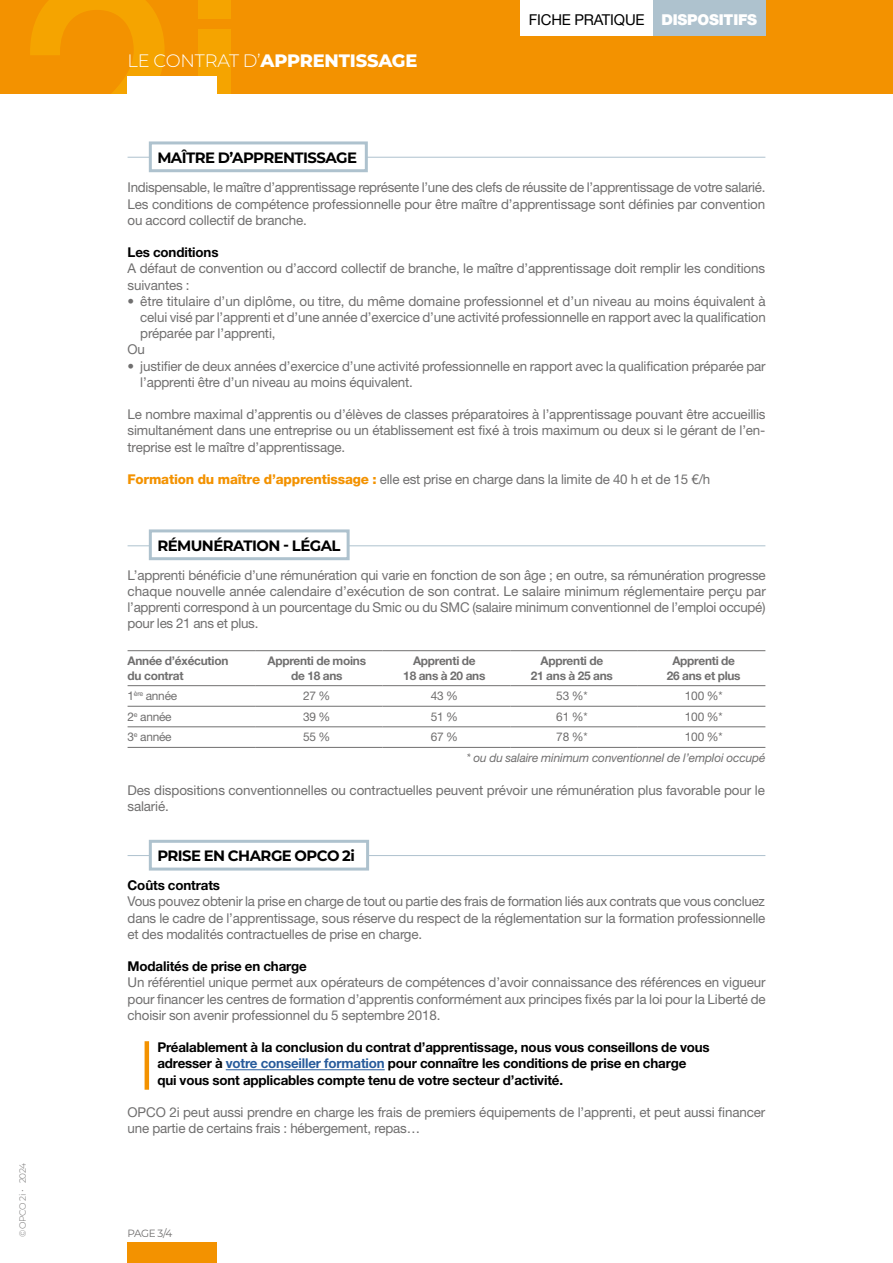
<style>
.page{position:relative;width:893px;height:1263px;background:#fff}
.page>*{position:absolute;margin:0;border:0;box-sizing:border-box;transform-origin:0 0}
.t1{font:800 18px "Montserrat";letter-spacing:-.01em;color:#fff}
.t2{font:700 15px "Montserrat";letter-spacing:-.035em;color:#000}
.t3{font:15px "Helvetica Neue LT Std";letter-spacing:-.01em;color:#000}
.t4{font:13.5px/16.2px "Helvetica Neue LT Std";letter-spacing:-.01em;color:#706f6f;text-align:justify}
.t5{font:700 13.5px/16.2px "Helvetica Neue LT Std";letter-spacing:-.01em;color:#000}
.t6{font:700 12px/14.4px "Helvetica Neue LT Std";letter-spacing:-.02em;color:#706f6f;text-align:center}
.t7{font:12px "Helvetica Neue LT Std";letter-spacing:-.02em;color:#706f6f}
.t8{font:italic 12px "Helvetica Neue LT Std";letter-spacing:-.01em;color:#706f6f}
.t9{font:10.5px "Montserrat";color:#706f6f}
.t10{font:300 9px "Montserrat";letter-spacing:-.035em;color:#706f6f}
.s1{font-weight:300}
.s2{font-weight:900;color:#fff}
.s3{font-weight:800;color:#f39200}
.s4{color:#275b9b}
</style>
<div class="page">
<div style="left:0;top:0;width:893px;height:94px;background:#f39200"></div>
<div style="left:128px;top:1243px;width:89px;height:20px;background:#f39200"></div>
<div style="left:520px;top:0;width:133px;height:35px;background:#fff"></div>
<div style="left:653px;top:0;width:112px;height:35px;background:#aec2ce"></div>
<hr style="left:128px;top:545px;width:637px;height:1px;background:#aec2ce">
<svg style="left:147px;top:529px;width:204px;height:32px"></svg>
<hr style="left:128px;top:855px;width:637px;height:1px;background:#aec2ce">
<svg style="left:148px;top:839px;width:222px;height:32px"></svg>
<hr style="left:128px;top:157px;width:637px;height:1px;background:#aec2ce">
<svg style="left:30px;top:0;width:339px;height:173px"></svg>
<hr style="left:226px;top:1069px;width:159px;height:1px;background:#275b9b">
<hr style="left:128px;top:685px;width:127px;height:1px;background:#706f6f">
<hr style="left:255px;top:685px;width:128px;height:1px;background:#706f6f">
<hr style="left:383px;top:685px;width:127px;height:1px;background:#706f6f">
<hr style="left:510px;top:685px;width:128px;height:1px;background:#706f6f">
<hr style="left:638px;top:685px;width:127px;height:1px;background:#706f6f">
<hr style="left:128px;top:706px;width:127px;height:1px;background:#706f6f">
<hr style="left:255px;top:706px;width:128px;height:1px;background:#706f6f">
<hr style="left:383px;top:706px;width:127px;height:1px;background:#706f6f">
<hr style="left:510px;top:706px;width:128px;height:1px;background:#706f6f">
<hr style="left:638px;top:706px;width:127px;height:1px;background:#706f6f">
<hr style="left:128px;top:726px;width:127px;height:1px;background:#706f6f">
<hr style="left:255px;top:726px;width:128px;height:1px;background:#706f6f">
<hr style="left:383px;top:726px;width:127px;height:1px;background:#706f6f">
<hr style="left:510px;top:726px;width:128px;height:1px;background:#706f6f">
<hr style="left:638px;top:726px;width:127px;height:1px;background:#706f6f">
<hr style="left:128px;top:747px;width:127px;height:1px;background:#706f6f">
<hr style="left:255px;top:747px;width:128px;height:1px;background:#706f6f">
<hr style="left:383px;top:747px;width:127px;height:1px;background:#706f6f">
<hr style="left:510px;top:747px;width:128px;height:1px;background:#706f6f">
<hr style="left:638px;top:747px;width:127px;height:1px;background:#706f6f">
<hr style="left:128px;top:650px;width:127px;height:1px;background:#706f6f">
<hr style="left:255px;top:650px;width:128px;height:1px;background:#706f6f">
<hr style="left:383px;top:650px;width:127px;height:1px;background:#706f6f">
<hr style="left:510px;top:650px;width:128px;height:1px;background:#706f6f">
<hr style="left:638px;top:650px;width:127px;height:1px;background:#706f6f">
<hr style="left:145px;top:1041px;width:4px;height:49px;background:#f39200">
<p class="t10" style="left:16px;top:1237px;width:76px;rotate:-90deg">© OPCO 2i • 2024</p>
<h1 class="t1" style="left:128px;top:47px;width:291px"><span class="s1">LE CONTRAT D’</span>APPRENTISSAGE</h1>
<p class="t3" style="left:529px;top:10px;width:230px">FICHE PRATIQUE <span class="s2">DISPOSITIFS</span></p>
<p class="t2" style="left:157px;top:147px;width:201px">MAÎTRE D’APPRENTISSAGE</p>
<p class="t4" style="left:128px;top:179px;width:639px">Indispensable, le maître d’apprentissage représente l’une des clefs de réussite de l’apprentissage de votre salarié.<br>Les conditions de compétence professionnelle pour être maître d’apprentissage sont définies par convention ou accord collectif de branche.</p>
<p class="t5" style="left:128px;top:244px;width:93px">Les conditions</p>
<p class="t4" style="left:128px;top:260px;width:639px">A défaut de convention ou d’accord collectif de branche, le maître d’apprentissage doit remplir les conditions suivantes :</p>
<p class="t4" style="left:128px;top:293px;width:640px">• être titulaire d’un diplôme, ou titre, du même domaine professionnel et d’un niveau au moins équivalent à</p>
<p class="t4" style="left:140px;top:309px;width:627px">celui visé par l’apprenti et d’une année d’exercice d’une activité professionnelle en rapport avec la qualification</p>
<p class="t4" style="left:140px;top:325px;width:137px">préparée par l’apprenti,</p>
<p class="t4" style="left:128px;top:341px;width:19px">Ou</p>
<p class="t4" style="left:140px;top:357px;width:627px;text-indent:-13px">• justifier de deux années d’exercice d’une activité professionnelle en rapport avec la qualification préparée par l’apprenti être d’un niveau au moins équivalent.</p>
<p class="t4" style="left:128px;top:406px;width:640px">Le nombre maximal d’apprentis ou d’élèves de classes préparatoires à l’apprentissage pouvant être accueillis simultanément dans une entreprise ou un établissement est fixé à trois maximum ou deux si le gérant de l’en&shy;treprise est le maître d’apprentissage.</p>
<p class="t4" style="left:128px;top:471px;width:584px"><span class="s3">Formation du maître d’apprentissage :</span> elle est prise en charge dans la limite de 40 h et de 15 €/h</p>
<p class="t2" style="left:157px;top:534px;width:185px">RÉMUNÉRATION - LÉGAL</p>
<p class="t4" style="left:128px;top:566px;width:640px">L’apprenti bénéficie d’une rémunération qui varie en fonction de son âge ; en outre, sa rémunération progresse chaque nouvelle année calendaire d’exécution de son contrat. Le salaire minimum réglementaire perçu par l’apprenti correspond à un pourcentage du Smic ou du SMC (salaire minimum conventionnel de l’emploi occupé) pour les 21 ans et plus.</p>
<p class="t6" style="left:128px;top:653px;width:102px;text-align:left">Année d’éxécution du contrat</p>
<p class="t6" style="left:267px;top:653px;width:100px">Apprenti de moins de 18 ans</p>
<p class="t6" style="left:403px;top:653px;width:84px">Apprenti de<br>18 ans à 20 ans</p>
<p class="t6" style="left:531px;top:653px;width:84px">Apprenti de<br>21 ans à 25 ans</p>
<p class="t6" style="left:667px;top:653px;width:75px">Apprenti de<br>26 ans et plus</p>
<p class="t7" style="left:128px;top:689px;width:51px">1<sup>ère</sup> année</p>
<p class="t7" style="left:303px;top:689px;width:29px">27 %</p>
<p class="t7" style="left:431px;top:689px;width:29px">43 %</p>
<p class="t7" style="left:556px;top:689px;width:33px">53 %*</p>
<p class="t7" style="left:685px;top:689px;width:39px">100 %*</p>
<p class="t7" style="left:128px;top:709px;width:45px">2<sup>e</sup> année</p>
<p class="t7" style="left:303px;top:709px;width:29px">39 %</p>
<p class="t7" style="left:431px;top:709px;width:29px">51 %</p>
<p class="t7" style="left:556px;top:709px;width:33px">61 %*</p>
<p class="t7" style="left:685px;top:709px;width:39px">100 %*</p>
<p class="t7" style="left:128px;top:730px;width:45px">3<sup>e</sup> année</p>
<p class="t7" style="left:303px;top:730px;width:29px">55 %</p>
<p class="t7" style="left:431px;top:730px;width:29px">67 %</p>
<p class="t7" style="left:556px;top:730px;width:33px">78 %*</p>
<p class="t7" style="left:685px;top:730px;width:39px">100 %*</p>
<p class="t8" style="left:466px;top:751px;width:300px">* ou du salaire minimum conventionnel de l’emploi occupé</p>
<p class="t4" style="left:128px;top:781px;width:639px">Des dispositions conventionnelles ou contractuelles peuvent prévoir une rémunération plus favorable pour le salarié.</p>
<p class="t2" style="left:157px;top:845px;width:199px">PRISE EN CHARGE OPCO 2i</p>
<p class="t5" style="left:128px;top:877px;width:94px">Coûts contrats</p>
<p class="t4" style="left:128px;top:893px;width:639px">Vous pouvez obtenir la prise en charge de tout ou partie des frais de formation liés aux contrats que vous concluez dans le cadre de l’apprentissage, sous réserve du respect de la réglementation sur la formation professionnelle et des modalités contractuelles de prise en charge.</p>
<p class="t5" style="left:128px;top:958px;width:181px">Modalités de prise en charge</p>
<p class="t4" style="left:128px;top:974px;width:640px">Un référentiel unique permet aux opérateurs de compétences d’avoir connaissance des références en vigueur pour financer les centres de formation d’apprentis conformément aux principes fixés par la loi pour la Liberté de choisir son avenir professionnel du 5 septembre 2018.</p>
<p class="t5" style="left:157px;top:1039px;width:554px">Préalablement à la conclusion du contrat d’apprentissage, nous vous conseillons de vous adresser à <span class="s4">votre conseiller formation</span> pour connaître les conditions de prise en charge<br>qui vous sont applicables compte tenu de votre secteur d’activité.</p>
<p class="t4" style="left:128px;top:1104px;width:639px">OPCO 2i peut aussi prendre en charge les frais de premiers équipements de l’apprenti, et peut aussi financer une partie de certains frais : hébergement, repas…</p>
<p class="t9" style="left:128px;top:1226px;width:46px">PAGE 3/4</p>
</div>
